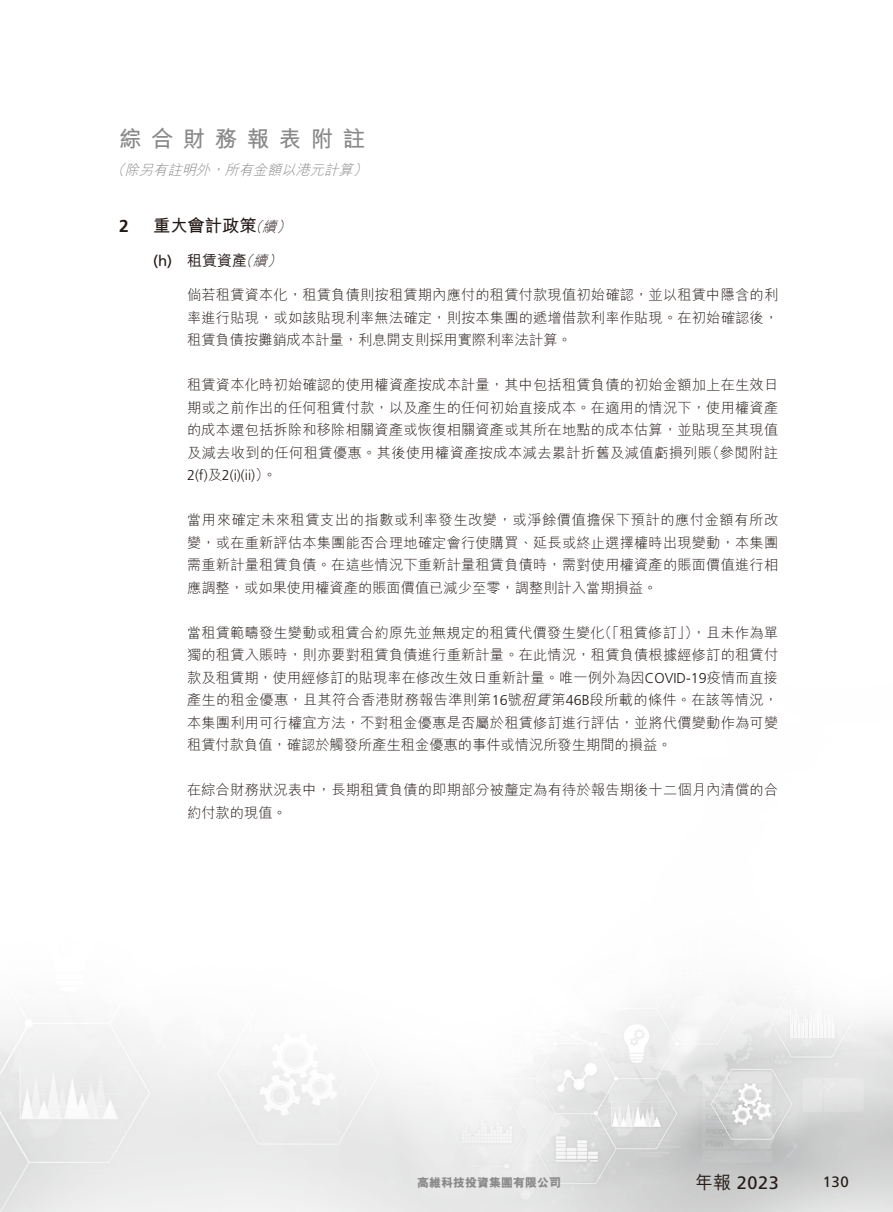
<style>
.page{position:relative;width:893px;height:1212px;background:#fff}
.page>*{position:absolute;margin:0;border:0;box-sizing:border-box;transform-origin:0 0}
.t1{font:700 22.5px "M Hei HK";letter-spacing:.42em;color:#898989}
.t2{font:18px "Frutiger LT Std";color:#231916}
.t3{font:700 17.25px "M Hei HK";color:#231916}
.t4{font:700 17.25px "Frutiger LT Std";color:#231916}
.t5{font:15px "Frutiger LT Std";color:#231916}
.t6{font:500 15px "M Hei HK";color:#231916}
.t7{font:300 14.25px/22.5px "M Hei HK";letter-spacing:.01em;color:#231916;text-align:justify}
.t8{font:italic 300 14.25px "M Hei HK";color:#898989}
.t9{font:300 14.25px "Frutiger LT Std";color:#231916}
.t10{font:italic 300 14.25px "M Hei HK";color:#231916}
.t11{font:800 12px "M Hei HK";color:#898989}
.s1{font-weight:300;font-style:italic;font-size:14.25px}
.s2{font-family:"M Hei HK"}
.s3{font-family:"Frutiger LT Std"}
.s4{font-style:italic}
.s5{font-family:"M Hei HK";font-weight:500}
</style>
<div class="page">
<img style="left:0;top:996px;width:893px;height:216px">
<h1 class="t1" style="left:119px;top:123px;width:248px">綜合財務報表附註</h1>
<p class="t8" style="left:353px;top:163px;width:20px">(</p>
<p class="t8" style="left:110px;top:163px;width:20px">（</p>
<p class="t8" style="left:224px;top:163px;width:134px">所有金額以港元計算</p>
<p class="t8" style="left:125px;top:163px;width:91px">除另有註明外</p>
<p class="t8" style="left:210px;top:163px;width:20px">，</p>
<p class="t4" style="left:119px;top:216px;width:11px">2</p>
<p class="t3" style="left:153px;top:213px;width:105px">重大會計政策</p>
<p class="t10" style="left:262px;top:220px;width:20px">續</p>
<p class="t10" style="left:248px;top:220px;width:20px">（</p>
<p class="t10" style="left:276px;top:220px;width:20px">(</p>
<p class="t5" style="left:153px;top:251px;width:21px">h( )</p>
<p class="t6" style="left:187px;top:249px;width:85px">租賃資產<span class="s1">續</span></p>
<p class="t10" style="left:238px;top:253px;width:20px">（</p>
<p class="t10" style="left:267px;top:253px;width:20px">(</p>
<p class="t7" style="left:187px;top:283px;width:593px">倘若租賃資本化，租賃負債則按租賃期內應付的租賃付款現值初始確認，並以租賃中隱含的利率進行貼現，或如該貼現利率無法確定，則按本集團的遞增借款利率作貼現。在初始確認後，租賃負債按攤銷成本計量，利息開支則採用實際利率法計算。</p>
<p class="t7" style="left:187px;top:373px;width:593px;text-align:right">租賃資本化時初始確認的使用權資產按成本計量，其中包括租賃負債的初始金額加上在生效日期或之前作出的任何租賃付款，以及產生的任何初始直接成本。在適用的情況下，使用權資產的成本還包括拆除和移除相關資產或恢復相關資產或其所在地點的成本估算，並貼現至其現值（參閱附註</p>
<p class="t7" style="left:187px;top:441px;width:526px">及減去收到的任何租賃優惠。其後使用權資產按成本減去累計折舊及減值虧損列賬</p>
<p class="t9" style="left:187px;top:467px;width:91px"><span class="s2">及</span>) f (2 ) (i (2 <span class="s2">。(</span>(i i</p>
<p class="t7" style="left:187px;top:508px;width:593px">當用來確定未來租賃支出的指數或利率發生改變，或淨餘價值擔保下預計的應付金額有所改變，或在重新評估本集團能否合理地確定會行使購買、延長或終止選擇權時出現變動，本集團需重新計量租賃負債。在這些情況下重新計量租賃負債時，需對使用權資產的賬面價值進行相應調整，或如果使用權資產的賬面價值已減少至零，調整則計入當期損益。</p>
<p class="t7" style="left:692px;top:621px;width:88px">，且未作為單</p>
<p class="t7" style="left:598px;top:621px;width:102px">（「租賃修訂」）</p>
<p class="t7" style="left:187px;top:621px;width:593px;text-align:left">當租賃範疇發生變動或租賃合約原先並無規定的租賃代價發生變化<br>獨的租賃入賬時，則亦要對租賃負債進行重新計量。在此情況，租賃負債根據經修訂的租賃付款及租賃期，使用經修訂的貼現率在修改生效日重新計量。唯一例外為因<span class="s3">COVID-19</span>疫情而直接產生的租金優惠，且其符合香港財務報告準則第<span class="s3">16</span>號<span class="s4">租賃</span>第<span class="s3">46B</span>段所載的條件。在該等情況，本集團利用可行權宜方法，不對租金優惠是否屬於租賃修訂進行評估，並將代價變動作為可變租賃付款負值，確認於觸發所產生租金優惠的事件或情況所發生期間的損益。</p>
<p class="t7" style="left:187px;top:778px;width:593px">在綜合財務狀況表中，長期租賃負債的即期部分被釐定為有待於報告期後十二個月內清償的合約付款的現值。</p>
<p class="t11" style="left:417px;top:1176px;width:145px">高維科技投資集團有限公司</p>
<p class="t2" style="left:695px;top:1172px;width:85px"><span class="s5">年報</span> 2023</p>
<p class="t5" style="left:823px;top:1173px;width:27px">130</p>
</div>
